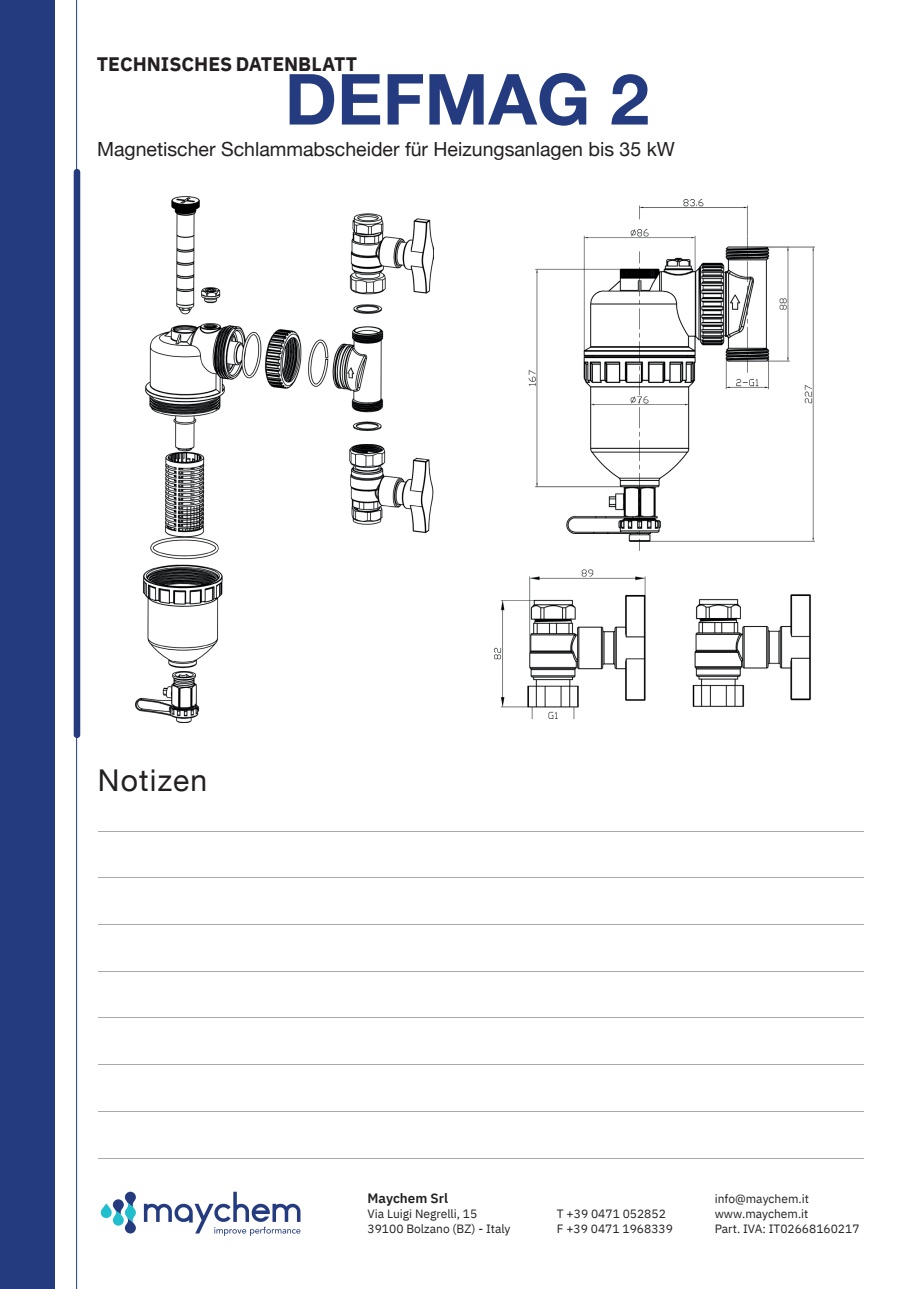
<style>
.page{position:relative;width:919px;height:1289px;background:#fff}
.page>*{position:absolute;margin:0;border:0;box-sizing:border-box;transform-origin:0 0}
.t1{font:700 70.5px "Helvetica Neue";color:#243c7f}
.t2{font:30px "Helvetica Neue";letter-spacing:.04em;color:#231f20}
.t3{font:19.5px "Helvetica Neue";color:#231f20}
.t4{font:700 19.5px "IBM Plex Sans";color:#231f20}
.t5{font:600 13.5px "IBM Plex Sans";color:#231f20}
.t6{font:12px/15px "IBM Plex Sans";color:#231f20}
</style>
<div class="page">
<hr style="left:76px;top:0;width:1px;height:1288px;background:#243c7f">
<div style="left:0;top:0;width:55px;height:1288px;background:#243c7f"></div>
<img style="left:494px;top:200px;width:320px;height:519px">
<img style="left:136px;top:196px;width:298px;height:526px">
<svg style="left:144px;top:1191px;width:156px;height:44px"></svg>
<svg style="left:101px;top:1191px;width:35px;height:42px"></svg>
<div style="left:74px;top:169px;width:6px;height:569px;background:#243c7f;border-radius:3px"></div>
<hr style="left:98px;top:830px;width:765px;height:1px;background:#a8a9ad">
<hr style="left:98px;top:877px;width:765px;height:1px;background:#a8a9ad">
<hr style="left:98px;top:924px;width:765px;height:1px;background:#a8a9ad">
<hr style="left:98px;top:970px;width:765px;height:1px;background:#a8a9ad">
<hr style="left:98px;top:1017px;width:765px;height:1px;background:#a8a9ad">
<hr style="left:98px;top:1064px;width:765px;height:1px;background:#a8a9ad">
<hr style="left:98px;top:1110px;width:765px;height:1px;background:#a8a9ad">
<hr style="left:98px;top:1157px;width:765px;height:1px;background:#a8a9ad">
<h3 class="t4" style="left:97px;top:48px;width:262px">TECHNISCHES DATENBLATT</h3>
<h1 class="t1" style="left:285px;top:56px;width:366px">DEFMAG 2</h1>
<h3 class="t3" style="left:97px;top:135px;width:579px">Magnetischer Schlammabscheider für Heizungsanlagen bis 35 kW</h3>
<h2 class="t2" style="left:98px;top:759px;width:111px">Notizen</h2>
<p class="t5" style="left:367px;top:1187px;width:82px">Maychem Srl</p>
<p class="t6" style="left:367px;top:1205px;width:144px">Via Luigi Negrelli, 15<br>39100 Bolzano (BZ) - Italy</p>
<p class="t6" style="left:557px;top:1205px;width:118px">T +39 0471 052852<br>F +39 0471 1968339</p>
<p class="t6" style="left:714px;top:1190px;width:146px">info@maychem.it www.maychem.it<br>Part. IVA: IT02668160217</p>
</div>
